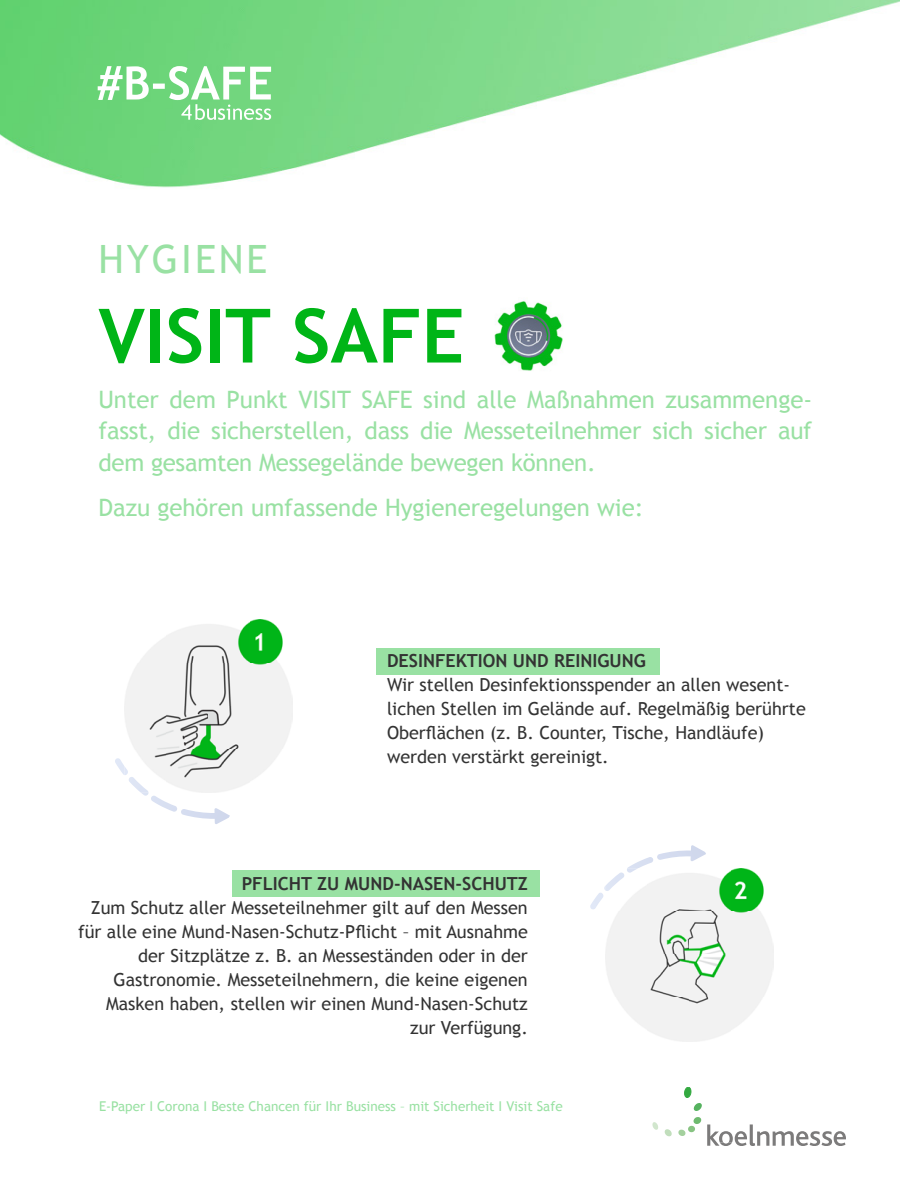
<style>
.page{position:relative;width:900px;height:1200px;background:#fff}
.page>*{position:absolute;margin:0;border:0;box-sizing:border-box;transform-origin:0 0}
.t1{font:700 75px "Trebuchet MS";color:#00b517}
.t2{font:39px "Trebuchet MS";letter-spacing:.075em;color:#99e1a3}
.t3{font:24px/31.5px "Trebuchet MS";letter-spacing:-.01em;color:#99e1a3;text-align:justify}
.t4{font:18px/24px "Trebuchet MS";color:#333}
.t5{font:700 18px "Trebuchet MS";color:#333}
.t6{font:13.5px "Trebuchet MS";color:#99e1a3}
</style>
<div class="page">
<svg style="left:652px;top:1122px;width:20px;height:15px"></svg>
<svg style="left:678px;top:1087px;width:168px;height:59px"></svg>
<img style="left:0;top:0;width:900px;height:188px">
<svg style="left:98px;top:66px;width:173px;height:54px"></svg>
<div style="left:232px;top:870px;width:308px;height:27px;background:#99e1a3"></div>
<div style="left:377px;top:648px;width:283px;height:27px;background:#99e1a3"></div>
<svg style="left:142px;top:793px;width:88px;height:31px"></svg>
<svg style="left:590px;top:887px;width:15px;height:23px"></svg>
<img style="left:494px;top:301px;width:69px;height:70px">
<img style="left:124px;top:620px;width:169px;height:173px">
<svg style="left:115px;top:758px;width:13px;height:17px"></svg>
<img style="left:128px;top:777px;width:21px;height:16px">
<img style="left:605px;top:868px;width:169px;height:173px">
<svg style="left:627px;top:845px;width:79px;height:28px"></svg>
<img style="left:605px;top:873px;width:20px;height:18px">
<h2 class="t2" style="left:98px;top:236px;width:171px">HYGIENE</h2>
<h1 class="t1" style="left:98px;top:289px;width:368px">VISIT SAFE</h1>
<h3 class="t3" style="left:98px;top:384px;width:715px">Unter dem Punkt VISIT SAFE sind alle Maßnahmen zusammenge&shy;fasst, die sicherstellen, dass die Messeteilnehmer sich sicher auf dem gesamten Messegelände bewegen können.</h3>
<h3 class="t3" style="left:98px;top:492px;width:547px">Dazu gehören umfassende Hygieneregelungen wie:</h3>
<p class="t5" style="left:387px;top:649px;width:260px">DESINFEKTION UND REINIGUNG</p>
<p class="t4" style="left:387px;top:673px;width:420px">Wir stellen Desinfektionsspender an allen wesent&shy;lichen Stellen im Gelände auf. Regelmäßig berührte Oberflächen (z. B. Counter, Tische, Handläufe) werden verstärkt gereinigt.</p>
<p class="t5" style="left:242px;top:872px;width:288px">PFLICHT ZU MUND-NASEN-SCHUTZ</p>
<p class="t4" style="left:78px;top:896px;width:451px;text-align:right">Zum Schutz aller Messeteilnehmer gilt auf den Messen für alle eine Mund-Nasen-Schutz-Pflicht – mit Ausnahme der Sitzplätze z. B. an Messeständen oder in der Gastronomie. Messeteilnehmern, die keine eigenen Masken haben, stellen wir einen Mund-Nasen-Schutz zur Verfügung.</p>
<p class="t6" style="left:99px;top:1098px;width:465px">E-Paper I Corona I Beste Chancen für Ihr Business – mit Sicherheit I Visit Safe</p>
</div>
